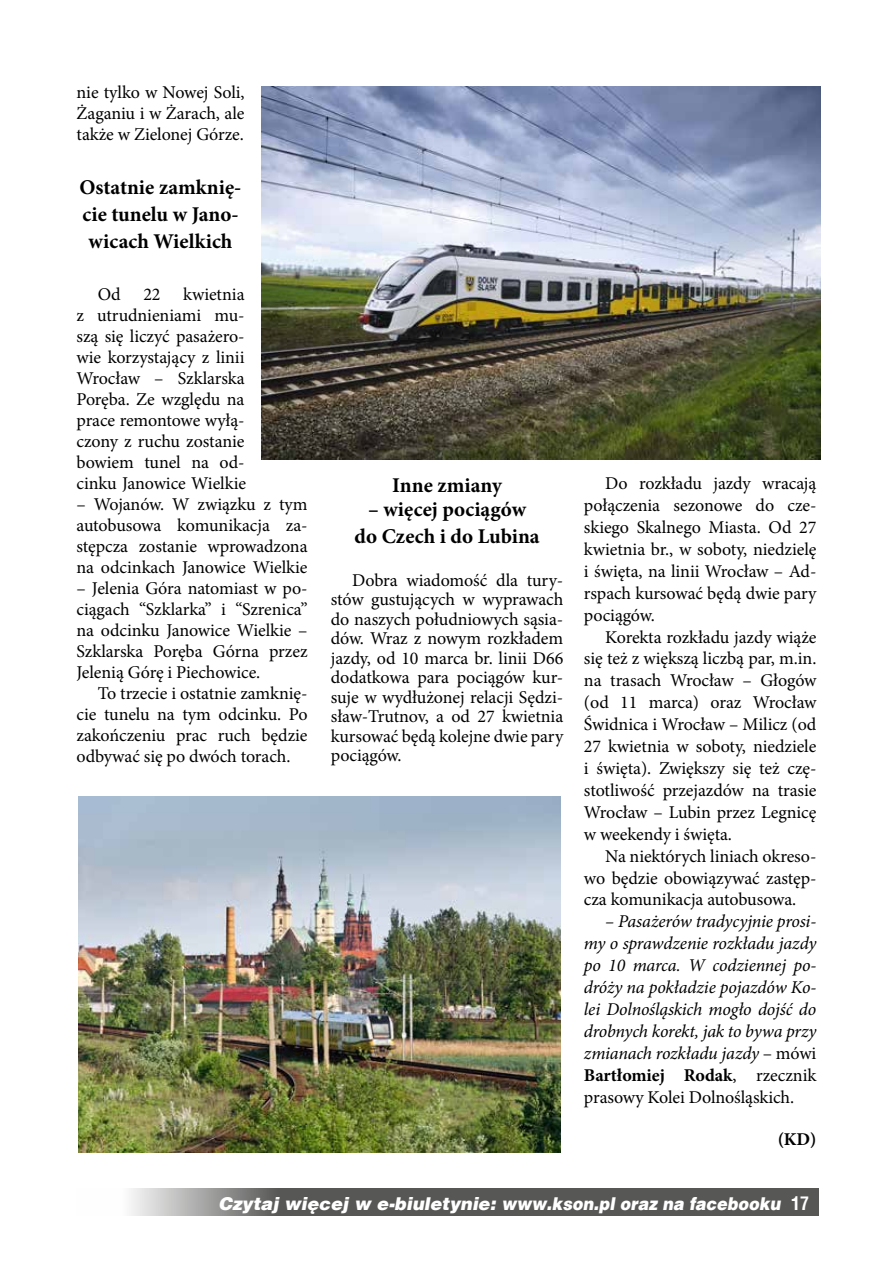
<style>
.page{position:relative;width:893px;height:1263px;background:#fff}
.page>*{position:absolute;margin:0;border:0;box-sizing:border-box;transform-origin:0 0}
.t1{font:700 21px/27px "Minion Pro";color:#000}
.t2{font:18px/21px "Minion Pro";letter-spacing:-.005em;color:#000;text-align:justify}
.t3{font:italic 18px/21.9px "Minion Pro";letter-spacing:-.015em;color:#000;text-align:justify}
.t4{font:700 18px "Minion Pro";color:#000}
.t5{font:italic 900 17.7px "Switzerland";color:#fff}
.s1{font-style:normal}
.s2{font-weight:700;font-style:normal}
.s3{font-family:"Switzerland Condensed";font-weight:700;font-style:normal;font-size:18px}
</style>
<div class="page">
<svg style="left:131px;top:1188px;width:687px;height:28px;fill:#575756"></svg>
<img style="left:262px;top:86px;width:559px;height:373px">
<img style="left:79px;top:797px;width:482px;height:355px">
<p class="t2" style="left:77px;top:82px;width:170px">nie tylko w Nowej Soli, Żaganiu i w Żarach, ale także w Zielonej Górze.</p>
<p class="t1" style="left:80px;top:173px;width:163px">Ostatnie zamknię&shy;cie tunelu w Jano&shy;wicach Wielkich</p>
<p class="t2" style="left:98px;top:284px;width:24px">Od</p>
<p class="t2" style="left:143px;top:284px;width:19px">22</p>
<p class="t2" style="left:77px;top:284px;width:171px;text-indent:107px">kwietnia z utrudnieniami mu&shy;szą się liczyć pasażero&shy;wie korzystający z linii Wrocław – Szklarska Poręba. Ze względu na prace remontowe wyłą&shy;czony z ruchu zostanie bowiem tunel na od&shy;cinku Janowice Wielkie</p>
<p class="t2" style="left:77px;top:494px;width:233px">– Wojanów. W związku z tym autobusowa komunikacja za&shy;stępcza zostanie wprowadzona na odcinkach Janowice Wielkie</p>
<p class="t2" style="left:77px;top:578px;width:233px">– Jelenia Góra natomiast w po&shy;ciągach “Szklarka” i “Szrenica” na odcinku Janowice Wielkie – Szklarska Poręba Górna przez Jelenią Górę i Piechowice.</p>
<p class="t2" style="left:77px;top:683px;width:233px;text-indent:21px">To trzecie i ostatnie zamknię&shy;cie tunelu na tym odcinku. Po zakończeniu prac ruch będzie odbywać się po dwóch torach.</p>
<p class="t1" style="left:392px;top:471px;width:111px">Inne zmiany</p>
<p class="t1" style="left:354px;top:495px;width:187px;text-align:center">– więcej pociągów do Czech i do Lubina</p>
<p class="t2" style="left:331px;top:570px;width:234px;line-height:19.5px;text-indent:21px">Dobra wiadomość dla tury&shy;stów gustujących w wyprawach do naszych południowych sąsia&shy;dów. Wraz z nowym rozkładem jazdy, od 10 marca br. linii D66 dodatkowa para pociągów kur&shy;suje w wydłużonej relacji Sędzi&shy;sław-Trutnov, a od 27 kwietnia kursować będą kolejne dwie pary pociągów.</p>
<p class="t2" style="left:584px;top:473px;width:234px;line-height:21.9px;text-indent:21px">Do rozkładu jazdy wracają połączenia sezonowe do cze&shy;skiego Skalnego Miasta. Od 27 kwietnia br., w soboty, niedzielę i święta, na linii Wrocław – Ad&shy;rspach kursować będą dwie pary pociągów.</p>
<p class="t2" style="left:584px;top:626px;width:234px;line-height:21.9px;text-indent:21px">Korekta rozkładu jazdy wiąże się też z większą liczbą par, m.in. na trasach Wrocław – Głogów (od 11 marca) oraz Wrocław Świdnica i Wrocław – Milicz (od 27 kwietnia w soboty, niedziele i święta). Zwiększy się też czę&shy;stotliwość przejazdów na trasie Wrocław – Lubin przez Legnicę w weekendy i święta.</p>
<p class="t2" style="left:584px;top:845px;width:234px;line-height:21.9px;text-indent:21px">Na niektórych liniach okreso&shy;wo będzie obowiązywać zastęp&shy;cza komunikacja autobusowa.</p>
<p class="t3" style="left:584px;top:911px;width:234px;text-indent:21px">– Pasażerów tradycyjnie prosi&shy;my o sprawdzenie rozkładu jazdy po 10 marca. W codziennej po&shy;dróży na pokładzie pojazdów Ko&shy;lei Dolnośląskich mogło dojść do drobnych korekt, jak to bywa przy zmianach rozkładu jazdy <span class="s1">– mówi </span><span class="s2">Bartłomiej Rodak</span><span class="s1">, rzecznik prasowy Kolei Dolnośląskich.</span></p>
<p class="t4" style="left:778px;top:1126px;width:40px">(KD)</p>
<p class="t5" style="left:218px;top:1193px;width:592px">Czytaj więcej w e-biuletynie: www.kson.pl oraz na facebooku <span class="s3">17</span></p>
</div>
